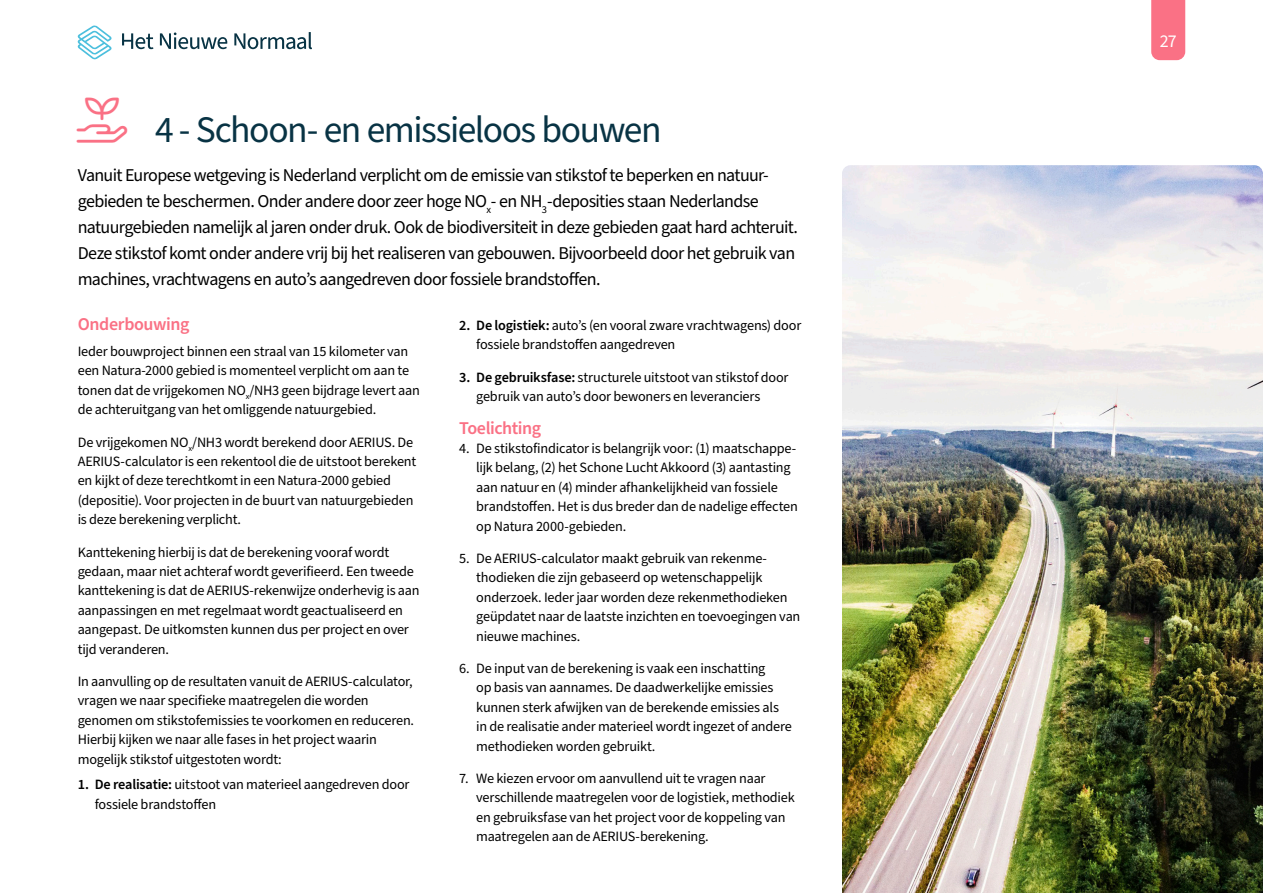
<style>
.page{position:relative;width:1263px;height:893px;background:#fff}
.page>*{position:absolute;margin:0;border:0;box-sizing:border-box;transform-origin:0 0}
.Table-content{font:300 45px "Font Awesome 6 Pro";color:#fa7185}
.t1{font:37.5px "Source Sans Pro";letter-spacing:-.04em;color:#083344}
.Intro{font:18px/26px "Source Sans Pro";letter-spacing:-.035em;color:#000}
.t2{font:600 18px "Source Sans Pro";letter-spacing:-.025em;color:#fa7185}
.t3{font:18px "Source Sans Pro";color:#fff}
.Paragraph{font:14.25px/19.4px "Source Sans Pro";letter-spacing:-.015em;color:#000}
.s1{font-weight:600}
</style>
<div class="page">
<img style="left:842px;top:165px;width:421px;height:728px">
<svg style="left:78px;top:26px;width:34px;height:33px"></svg>
<svg style="left:122px;top:33px;width:31px;height:16px"></svg>
<svg style="left:160px;top:33px;width:67px;height:16px"></svg>
<svg style="left:234px;top:32px;width:78px;height:17px"></svg>
<div style="left:1151px;top:0;width:34px;height:60px;background:#fa7185"></div>
<p class="Table-content" style="left:77px;top:98px;width:52px">■□●■▲●■</p>
<p class="t1" style="left:155px;top:105px;width:508px">4 - Schoon- en emissieloos bouwen</p>
<p class="Intro" style="left:78px;top:163px;width:722px">Vanuit Europese wetgeving is Nederland verplicht om de emissie van stikstof te beperken en natuur&shy;gebieden te beschermen. Onder andere door zeer hoge NO<sub>x</sub>- en NH<sub>3</sub>-deposities staan Nederlandse natuurgebieden namelijk al jaren onder druk. Ook de biodiversiteit in deze gebieden gaat hard achteruit.<br>Deze stikstof komt onder andere vrij bij het realiseren van gebouwen. Bijvoorbeeld door het gebruik van machines, vrachtwagens en auto’s aangedreven door fossiele brandstoffen.</p>
<p class="t2" style="left:78px;top:312px;width:113px">Onderbouwing</p>
<p class="Paragraph" style="left:78px;top:342px;width:344px">Ieder bouwproject binnen een straal van 15 kilometer van een Natura-2000 gebied is momenteel verplicht om aan te tonen dat de vrijgekomen NO<sub>x</sub>/NH3 geen bijdrage levert aan de achteruitgang van het omliggende natuurgebied.</p>
<p class="Paragraph" style="left:78px;top:433px;width:340px">De vrijgekomen NO<sub>x</sub>/NH3 wordt berekend door AERIUS. De AERIUS-calculator is een rekentool die de uitstoot berekent en kijkt of deze terechtkomt in een Natura-2000 gebied (depositie). Voor projecten in de buurt van natuurgebieden is deze berekening verplicht.</p>
<p class="Paragraph" style="left:78px;top:543px;width:343px">Kanttekening hierbij is dat de berekening vooraf wordt gedaan, maar niet achteraf wordt geverifieerd. Een tweede kanttekening is dat de AERIUS-rekenwijze onderhevig is aan aanpassingen en met regelmaat wordt geactualiseerd en aangepast. De uitkomsten kunnen dus per project en over tijd veranderen.</p>
<p class="Paragraph" style="left:78px;top:672px;width:338px">In aanvulling op de resultaten vanuit de AERIUS-calculator, vragen we naar specifieke maatregelen die worden genomen om stikstofemissies te voorkomen en reduceren.<br>Hierbij kijken we naar alle fases in het project waarin mogelijk stikstof uitgestoten wordt:</p>
<p class="Paragraph" style="left:95px;top:775px;width:316px;text-indent:-17px"><span class="s1">1. De realisatie:</span> uitstoot van materieel aangedreven door fossiele brandstoffen</p>
<p class="Paragraph" style="left:476px;top:316px;width:327px;text-indent:-17px"><span class="s1">2. De logistiek:</span> auto’s (en vooral zware vrachtwagens) door fossiele brandstoffen aangedreven</p>
<p class="Paragraph" style="left:476px;top:368px;width:314px;text-indent:-17px"><span class="s1">3. De gebruiksfase:</span> structurele uitstoot van stikstof door gebruik van auto’s door bewoners en leveranciers</p>
<p class="t2" style="left:459px;top:416px;width:84px">Toelichting</p>
<p class="Paragraph" style="left:476px;top:439px;width:323px;text-indent:-17px">4. De stikstofindicator is belangrijk voor: (1) maatschappe&shy;lijk belang, (2) het Schone Lucht Akkoord (3) aantasting aan natuur en (4) minder afhankelijkheid van fossiele brandstoffen. Het is dus breder dan de nadelige effecten op Natura 2000-gebieden.</p>
<p class="Paragraph" style="left:476px;top:549px;width:326px;text-indent:-17px">5. De AERIUS-calculator maakt gebruik van rekenme&shy;thodieken die zijn gebaseerd op wetenschappelijk onderzoek. Ieder jaar worden deze rekenmethodieken geüpdatet naar de laatste inzichten en toevoegingen van nieuwe machines.</p>
<p class="Paragraph" style="left:476px;top:659px;width:317px;text-indent:-17px">6. De input van de berekening is vaak een inschatting<br>op basis van aannames. De daadwerkelijke emissies kunnen sterk afwijken van de berekende emissies als in de realisatie ander materieel wordt ingezet of andere methodieken worden gebruikt.</p>
<p class="Paragraph" style="left:476px;top:769px;width:320px;text-indent:-17px">7. We kiezen ervoor om aanvullend uit te vragen naar verschillende maatregelen voor de logistiek, methodiek en gebruiksfase van het project voor de koppeling van maatregelen aan de AERIUS-berekening.</p>
<p class="t3" style="left:1160px;top:29px;width:19px">27</p>
</div>
